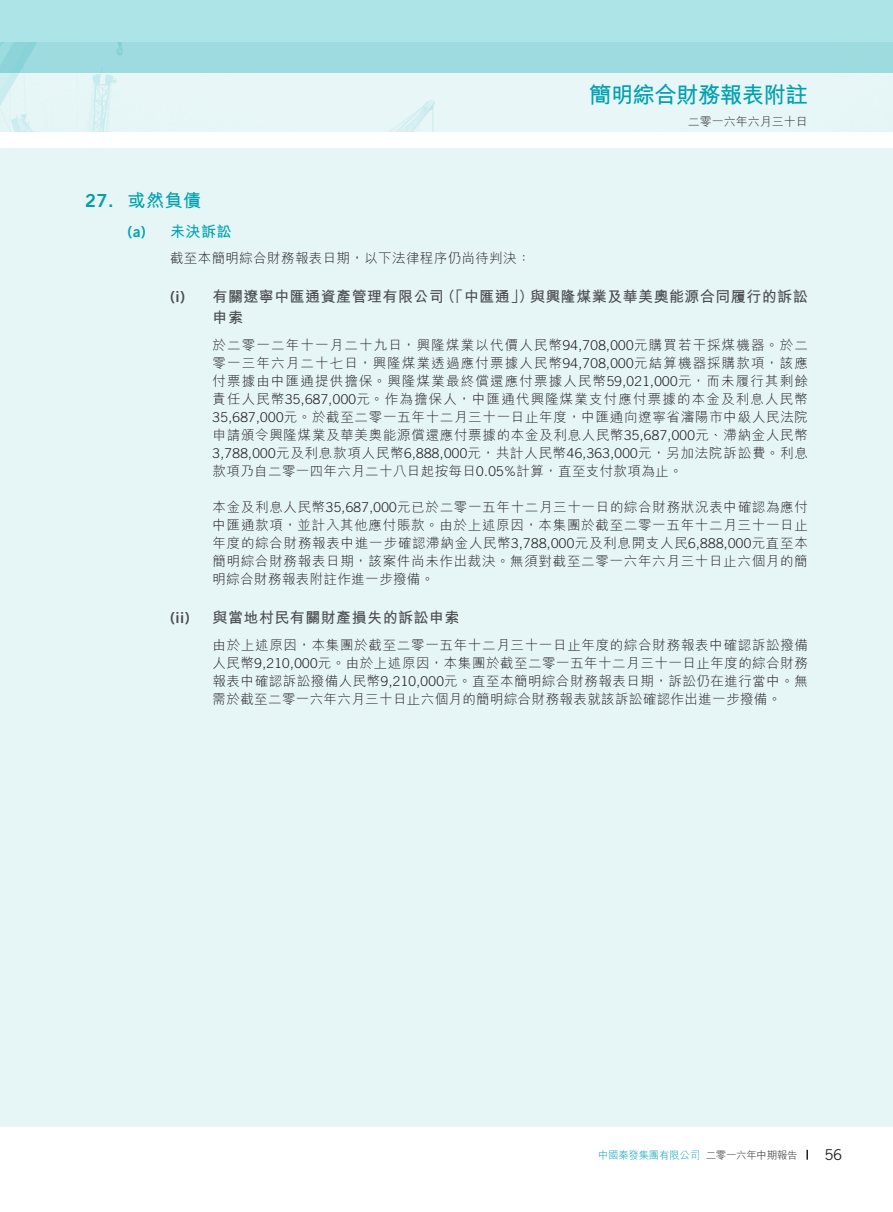
<style>
.page{position:relative;width:893px;height:1212px;background:#fff}
.page>*{position:absolute;margin:0;border:0;box-sizing:border-box;transform-origin:0 0}
.t1{font:700 22.5px "M Hei HK";letter-spacing:-.03em;color:#00a0af}
.t2{font:700 18px "M Hei HK";color:#00a0af}
.t3{font:700 15px/21px "M Hei HK";letter-spacing:.03em;color:#4b4c4d}
.t4{font:700 15px "M Hei HK";color:#00a0af}
.t5{font:15px "Trade Gothic LT Std Bd 2";color:#4b4c4d}
.t6{font:15px "Trade Gothic LT Std";color:#231f20}
.t7{font:300 13.5px/18px "M Hei HK";letter-spacing:.03em;color:#231f20;text-align:justify}
.t8{font:300 13.5px "Trade Gothic LT Std";letter-spacing:.03em;color:#231f20}
.t9{font:300 12px "M Hei HK";color:#231f20}
.t10{font:300 10.5px "M Hei HK";letter-spacing:-.03em;color:#00a0af}
.s1{font-family:"Trade Gothic LT Std Bd 2";font-weight:400}
.s2{font-family:"Trade Gothic LT Std"}
.s3{font-family:"M Hei HK"}
.s4{color:#231f20}
</style>
<div class="page">
<div style="left:0;top:149px;width:893px;height:978px;background:#e6f6f7"></div>
<div style="left:0;top:72px;width:893px;height:60px;background:#e8f6f7"></div>
<div style="left:0;top:0;width:893px;height:72px;background:linear-gradient(to right,#a5e0e3,#a7e0e4)"></div>
<svg style="left:806px;top:1150px;width:2px;height:10px"></svg>
<h1 class="t1" style="left:589px;top:78px;width:220px">簡明綜合財務報表附註</h1>
<p class="t9" style="left:688px;top:113px;width:121px">二零一六年六月三十日</p>
<h2 class="t2" style="left:85px;top:188px;width:118px"><span class="s1">27.</span> 或然負債</h2>
<p class="t4" style="left:128px;top:221px;width:105px"><span class="s1">(a)</span> 未決訴訟</p>
<p class="t7" style="left:170px;top:249px;width:362px">截至本簡明綜合財務報表日期，以下法律程序仍尚待判決：</p>
<p class="t3" style="left:213px;top:285px;width:597px;text-indent:-43px"><span class="s1">(i)</span> 有關遼寧中匯通資產管理有限公司（「中匯通」）與興隆煤業及華美奧能源合同履行的訴訟申索</p>
<p class="t7" style="left:213px;top:335px;width:597px">於二零一二年十一月二十九日，興隆煤業以代價人民幣<span class="s2">94,708,000</span>元購買若干採煤機器。於二零一三年六月二十七日，興隆煤業透過應付票據人民幣<span class="s2">94,708,000</span>元結算機器採購款項，該應付票據由中匯通提供擔保。興隆煤業最終償還應付票據人民幣<span class="s2">59,021,000</span>元，而未履行其剩餘責任人民幣<span class="s2">35,687,000</span>元。作為擔保人，中匯通代興隆煤業支付應付票據的本金及利息人民幣<span class="s2">35,687,000</span>元。於截至二零一五年十二月三十一日止年度，中匯通向遼寧省瀋陽市中級人民法院申請頒令興隆煤業及華美奧能源償還應付票據的本金及利息人民幣<span class="s2">35,687,000</span>元、滯納金人民幣</p>
<p class="t8" style="left:213px;top:445px;width:597px">3,788,000<span class="s3">元及利息款項人民幣</span>6,888,000<span class="s3">元，共計人民幣</span>46,363,000<span class="s3">元，另加法院訴訟費。利息</span></p>
<p class="t7" style="left:213px;top:461px;width:472px">款項乃自二零一四年六月二十八日起按每日<span class="s2">0.05%</span>計算，直至支付款項為止。</p>
<p class="t7" style="left:213px;top:497px;width:597px">本金及利息人民幣<span class="s2">35,687,000</span>元已於二零一五年十二月三十一日的綜合財務狀況表中確認為應付中匯通款項，並計入其他應付賬款。由於上述原因，本集團於截至二零一五年十二月三十一日止年度的綜合財務報表中進一步確認滯納金人民幣<span class="s2">3,788,000</span>元及利息開支人民<span class="s2">6,888,000</span>元直至本簡明綜合財務報表日期，該案件尚未作出裁決。無須對截至二零一六年六月三十日止六個月的簡明綜合財務報表附註作進一步撥備。</p>
<p class="t5" style="left:170px;top:608px;width:21px">(ii)</p>
<p class="t3" style="left:213px;top:606px;width:248px">與當地村民有關財產損失的訴訟申索</p>
<p class="t7" style="left:213px;top:635px;width:597px">由於上述原因，本集團於截至二零一五年十二月三十一日止年度的綜合財務報表中確認訴訟撥備人民幣<span class="s2">9,210,000</span>元。由於上述原因，本集團於截至二零一五年十二月三十一日止年度的綜合財務報表中確認訴訟撥備人民幣<span class="s2">9,210,000</span>元。直至本簡明綜合財務報表日期，訴訟仍在進行當中。無需於截至二零一六年六月三十日止六個月的簡明綜合財務報表就該訴訟確認作出進一步撥備。</p>
<p class="t10" style="left:598px;top:1147px;width:201px">中國秦發集團有限公司 <span class="s4">二零一六年中期報告</span></p>
<p class="t6" style="left:824px;top:1145px;width:19px">56</p>
</div>
